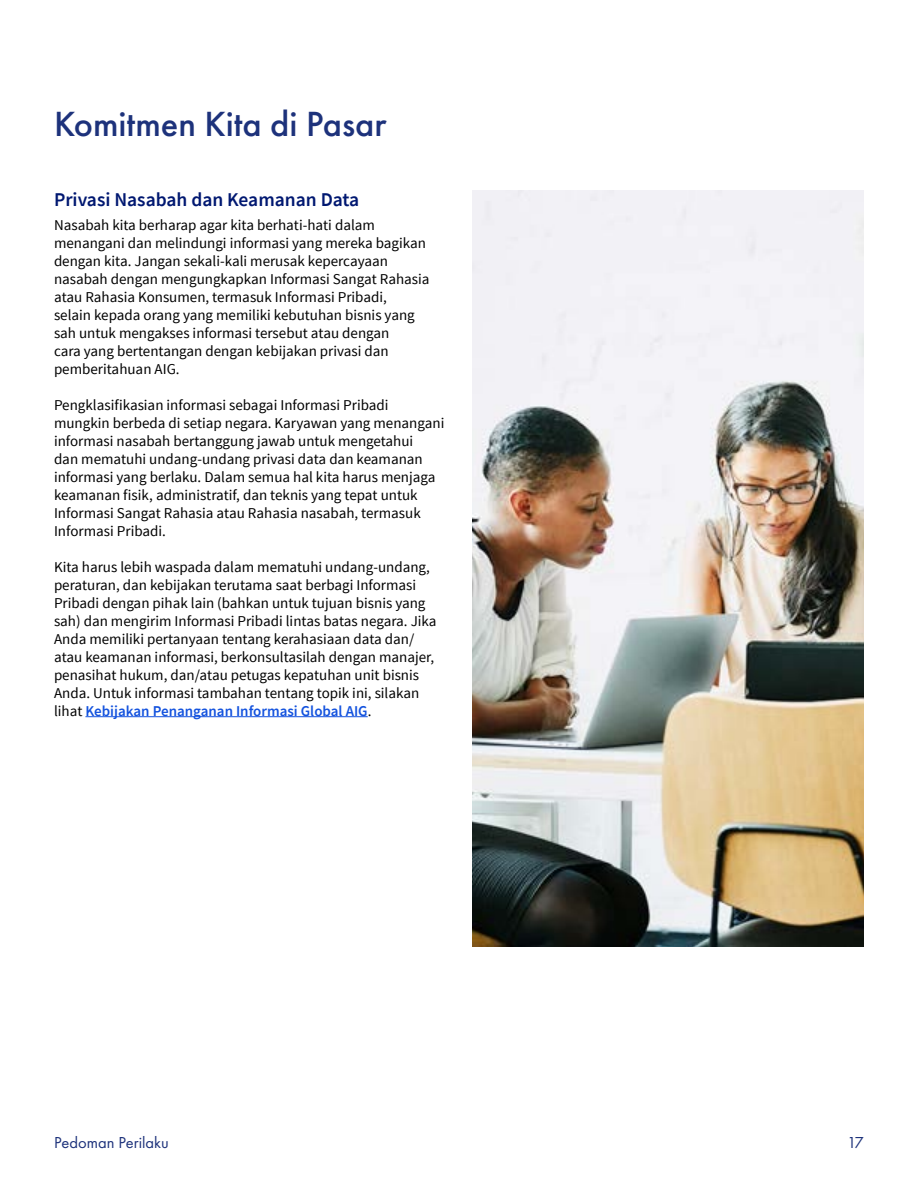
<style>
.page{position:relative;width:918px;height:1188px;background:#fff}
.page>*{position:absolute;margin:0;border:0;box-sizing:border-box;transform-origin:0 0}
.t1{font:500 36.3px "Futura PT";color:#1d327b}
.H2_Body_Copy_Titles{font:600 19.5px "Source Sans Pro";color:#001871}
.t2{font:16.5px "Futura PT";color:#1d327b}
.P_Body_Copy{font:15px/18px "Source Sans Pro";color:#000}
.s1{font-weight:600;color:#1352de}
</style>
<div class="page">
<hr style="left:85px;top:716px;width:283px;height:1px;background:#1352de">
<img style="left:472px;top:191px;width:392px;height:755px">
<h1 class="t1" style="left:54px;top:102px;width:334px">Komitmen Kita di Pasar</h1>
<h2 class="H2_Body_Copy_Titles" style="left:54px;top:186px;width:307px">Privasi Nasabah dan Keamanan Data</h2>
<p class="P_Body_Copy" style="left:54px;top:216px;width:377px">Nasabah kita berharap agar kita berhati-hati dalam menangani dan melindungi informasi yang mereka bagikan dengan kita. Jangan sekali-kali merusak kepercayaan nasabah dengan mengungkapkan Informasi Sangat Rahasia atau Rahasia Konsumen, termasuk Informasi Pribadi,<br>selain kepada orang yang memiliki kebutuhan bisnis yang sah untuk mengakses informasi tersebut atau dengan<br>cara yang bertentangan dengan kebijakan privasi dan pemberitahuan AIG.</p>
<p class="P_Body_Copy" style="left:54px;top:396px;width:392px">Pengklasifikasian informasi sebagai Informasi Pribadi mungkin berbeda di setiap negara. Karyawan yang menangani informasi nasabah bertanggung jawab untuk mengetahui<br>dan mematuhi undang-undang privasi data dan keamanan informasi yang berlaku. Dalam semua hal kita harus menjaga keamanan fisik, administratif, dan teknis yang tepat untuk Informasi Sangat Rahasia atau Rahasia nasabah, termasuk Informasi Pribadi.</p>
<p class="P_Body_Copy" style="left:54px;top:558px;width:384px">Kita harus lebih waspada dalam mematuhi undang-undang, peraturan, dan kebijakan terutama saat berbagi Informasi Pribadi dengan pihak lain (bahkan untuk tujuan bisnis yang sah) dan mengirim Informasi Pribadi lintas batas negara. Jika Anda memiliki pertanyaan tentang kerahasiaan data dan/ atau keamanan informasi, berkonsultasilah dengan manajer, penasihat hukum, dan/atau petugas kepatuhan unit bisnis Anda. Untuk informasi tambahan tentang topik ini, silakan lihat <span class="s1">Kebijakan Penanganan Informasi Global AIG</span>.</p>
<p class="t2" style="left:54px;top:1133px;width:116px">Pedoman Perilaku</p>
<p class="t2" style="left:847px;top:1133px;width:18px">17</p>
</div>
